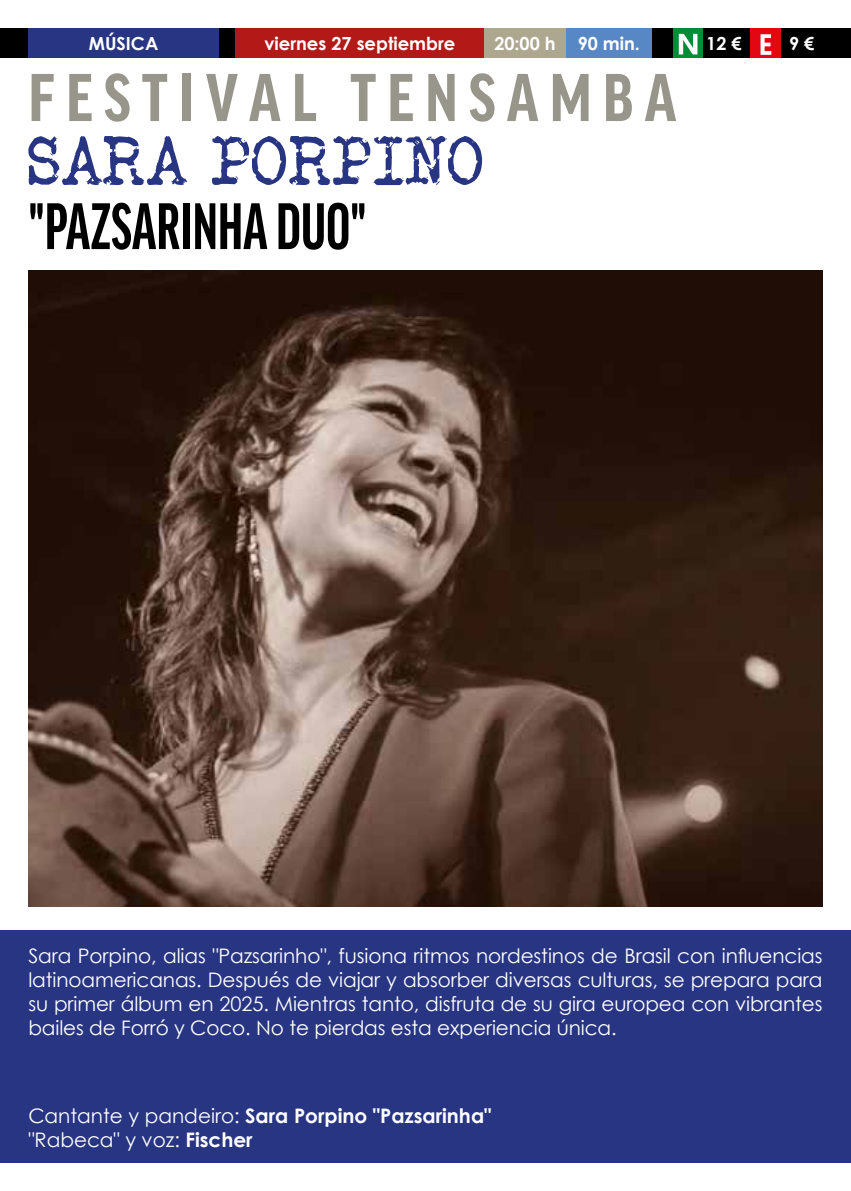
<style>
.page{position:relative;width:851px;height:1191px;background:#fff}
.page>*{position:absolute;margin:0;border:0;box-sizing:border-box;transform-origin:0 0}
.t1{font:700 condensed 72px "Good Headline Pro";color:#98968a}
.t2{font:700 extra-condensed 70px "Good Headline Pro";color:#000;scale:.94 1}
.t3{font:70px "Veteran Typewriter";color:#283583}
.t4{font:20px/24px "Century Gothic";letter-spacing:-.005em;color:#fff;text-align:justify}
.t5{font:700 18px "Century Gothic";color:#fff}
.s1{font-weight:700}
</style>
<div class="page">
<div style="left:0;top:28px;width:850px;height:30px;background:#000"></div>
<div style="left:236px;top:28px;width:248px;height:30px;background:#b21917"></div>
<div style="left:484px;top:28px;width:81px;height:30px;background:#aea78f"></div>
<div style="left:565px;top:28px;width:86px;height:30px;background:#5887c6"></div>
<div style="left:28px;top:28px;width:191px;height:30px;background:#283583"></div>
<div style="left:673px;top:29px;width:29px;height:29px;background:#008d36"></div>
<svg style="left:678px;top:34px;width:19px;height:20px"></svg>
<div style="left:750px;top:28px;width:30px;height:30px;background:#e30613"></div>
<svg style="left:760px;top:34px;width:11px;height:21px"></svg>
<div style="left:0;top:930px;width:850px;height:232px;background:#283583"></div>
<img style="left:28px;top:271px;width:794px;height:635px">
<p class="t5" style="left:89px;top:30px;width:71px">MÚSICA</p>
<p class="t5" style="left:264px;top:30px;width:192px">viernes 27 septiembre</p>
<p class="t5" style="left:494px;top:30px;width:147px">20:00 h 90 min.</p>
<p class="t5" style="left:706px;top:30px;width:37px">12 €</p>
<p class="t5" style="left:788px;top:30px;width:27px">9 €</p>
<h1 class="t1" style="left:28px;top:64px;width:649px">F E S T I V A L T E N S A M B A</h1>
<h2 class="t3" style="left:28px;top:121px;width:458px">SARA PORPINO</h2>
<h2 class="t2" style="left:28px;top:192px;width:361px">"PAZSARINHA DUO"</h2>
<p class="t4" style="left:28px;top:943px;width:795px">Sara Porpino, alias "Pazsarinho", fusiona ritmos nordestinos de Brasil con influencias latinoamericanas. Después de viajar y absorber diversas culturas, se prepara para su primer álbum en 2025. Mientras tanto, disfruta de su gira europea con vibrantes bailes de Forró y Coco. No te pierdas esta experiencia única.</p>
<p class="t4" style="left:28px;top:1103px;width:464px">Cantante y pandeiro: <span class="s1">Sara Porpino "Pazsarinha" </span>"Rabeca" y voz: <span class="s1">Fischer</span></p>
</div>
